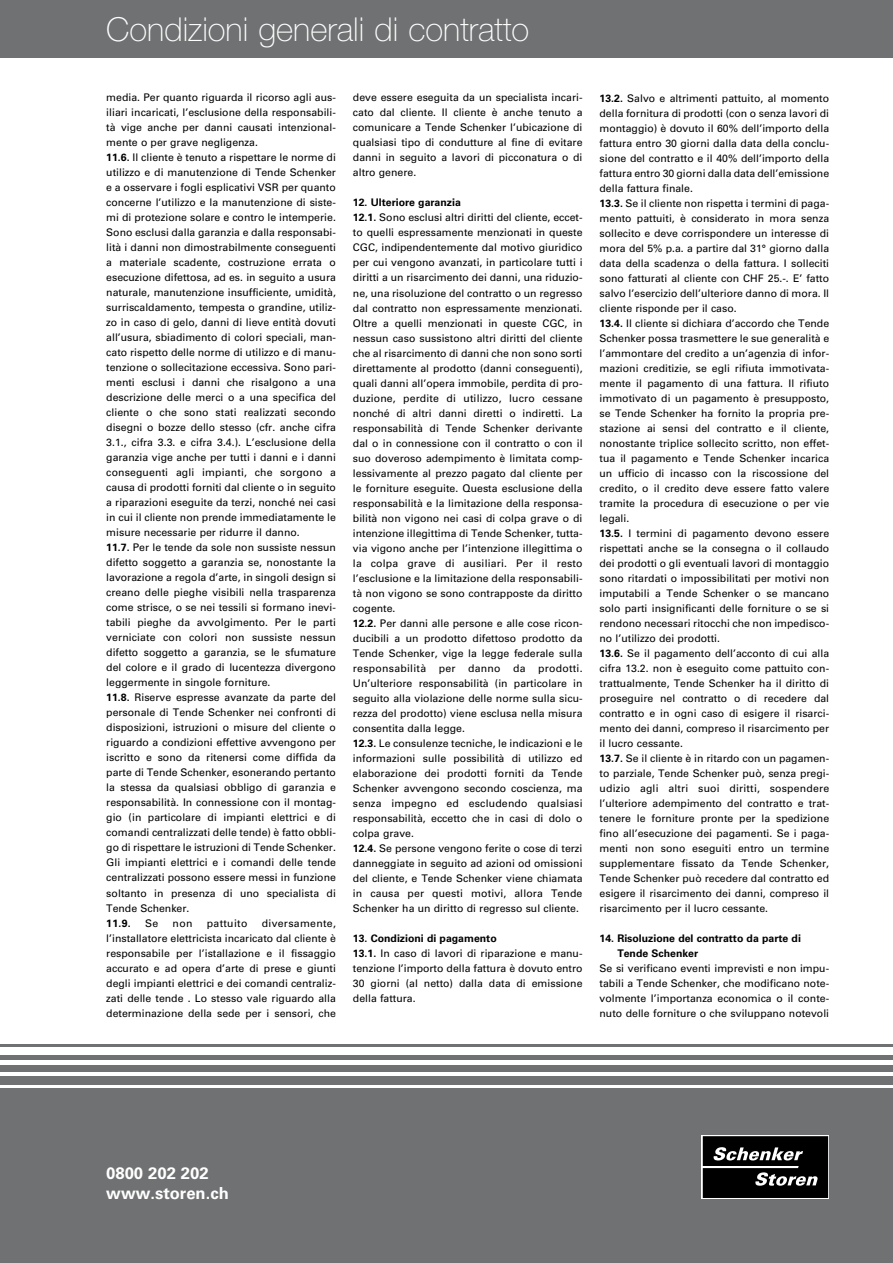
<style>
.page{position:relative;width:893px;height:1263px;background:#fff}
.page>*{position:absolute;margin:0;border:0;box-sizing:border-box;transform-origin:0 0}
.t1{font:100 33px "Helvetica Neue LT Std";color:#fff}
.t2{font:700 16.5px/20px "Univers LT Std";color:#fff}
.t3{font:10.5px/15px "Univers LT Std";color:#000}
.t4{font:700 10.5px/15px "Univers LT Std";color:#000}
.t5{font:10.5px "Univers LT Std";letter-spacing:.03em;color:#000}
.s1{font-weight:700}
</style>
<div class="page">
<div style="left:0;top:0;width:893px;height:57px;background:#707172"></div>
<div style="left:0;top:1088px;width:893px;height:175px;background:#707172"></div>
<div style="left:0;top:1076px;width:893px;height:9px;background:#707172"></div>
<div style="left:0;top:1066px;width:893px;height:6px;background:#707172"></div>
<hr style="left:0;top:1055px;width:893px;height:4px;background:#707172">
<hr style="left:0;top:1045px;width:893px;height:2px;background:#707172">
<svg style="left:702px;top:1135px;width:127px;height:64px"></svg>
<svg style="left:703px;top:1136px;width:125px;height:62px;background:#242424"></svg>
<h1 class="t1" style="left:106px;top:10px;width:425px">Condizioni generali di contratto</h1>
<p class="t3" style="left:106px;top:90px;width:231px">media. Per quanto riguarda il ricorso agli aus&shy;iliari incaricati, l’esclusione della responsabili&shy;tà vige anche per danni causati intenzional&shy;mente o per grave negligenza.<br><span class="s1">11.6.</span> Il cliente è tenuto a rispettare le norme di utilizzo e di manutenzione di Tende Schenker e a osservare i fogli esplicativi VSR per quanto concerne l’utilizzo e la manutenzione di siste&shy;mi di protezione solare e contro le intemperie.<br>Sono esclusi dalla garanzia e dalla responsabi&shy;lità i danni non dimostrabilmente conseguenti a materiale scadente, costruzione errata o esecuzione difettosa, ad es. in seguito a usura naturale, manutenzione insufficiente, umidità, surriscaldamento, tempesta o grandine, utiliz&shy;zo in caso di gelo, danni di lieve entità dovuti all’usura, sbiadimento di colori speciali, man&shy;cato rispetto delle norme di utilizzo e di manu&shy;tenzione o sollecitazione eccessiva. Sono pari&shy;menti esclusi i danni che risalgono a una descrizione delle merci o a una specifica del cliente o che sono stati realizzati secondo disegni o bozze dello stesso (cfr. anche cifra 3.1., cifra 3.3. e cifra 3.4.). L’esclusione della garanzia vige anche per tutti i danni e i danni conseguenti agli impianti, che sorgono a causa di prodotti forniti dal cliente o in seguito a riparazioni eseguite da terzi, nonché nei casi in cui il cliente non prende immediatamente le misure necessarie per ridurre il danno.<br><span class="s1">11.7.</span> Per le tende da sole non sussiste nessun difetto soggetto a garanzia se, nonostante la lavorazione a regola d’arte, in singoli design si creano delle pieghe visibili nella trasparenza come strisce, o se nei tessili si formano inevi&shy;tabili pieghe da avvolgimento. Per le parti verniciate con colori non sussiste nessun difetto soggetto a garanzia, se le sfumature del colore e il grado di lucentezza divergono leggermente in singole forniture.<br><span class="s1">11.8.</span> Riserve espresse avanzate da parte del personale di Tende Schenker nei confronti di disposizioni, istruzioni o misure del cliente o riguardo a condizioni effettive avvengono per iscritto e sono da ritenersi come diffida da parte di Tende Schenker, esonerando pertanto la stessa da qualsiasi obbligo di garanzia e responsabilità. In connessione con il montag&shy;gio (in particolare di impianti elettrici e di comandi centralizzati delle tende) è fatto obbli&shy;go di rispettare le istruzioni di Tende Schenker.<br>Gli impianti elettrici e i comandi delle tende centralizzati possono essere messi in funzione soltanto in presenza di uno specialista di Tende Schenker.</p>
<p class="t4" style="left:106px;top:915px;width:26px">11.9.</p>
<p class="t3" style="left:145px;top:915px;width:15px">Se</p>
<p class="t3" style="left:173px;top:915px;width:21px">non</p>
<p class="t5" style="left:207px;top:916px;width:42px">pattuito</p>
<p class="t3" style="left:106px;top:915px;width:231px;text-align:justify;text-indent:155px">diversamente, l’installatore elettricista incaricato dal cliente è responsabile per l’istallazione e il fissaggio accurato e ad opera d’arte di prese e giunti degli impianti elettrici e dei comandi centraliz&shy;zati delle tende . Lo stesso vale riguardo alla determinazione della sede per i sensori, che</p>
<p class="t3" style="left:353px;top:90px;width:231px;text-align:justify">deve essere eseguita da un specialista incari&shy;cato dal cliente. Il cliente è anche tenuto a comunicare a Tende Schenker l’ubicazione di qualsiasi tipo di condutture al fine di evitare danni in seguito a lavori di picconatura o di altro genere.</p>
<p class="t3" style="left:353px;top:195px;width:231px"><span class="s1">12. Ulteriore garanzia<br>12.1.</span> Sono esclusi altri diritti del cliente, eccet&shy;to quelli espressamente menzionati in queste CGC, indipendentemente dal motivo giuridico per cui vengono avanzati, in particolare tutti i diritti a un risarcimento dei danni, una riduzio&shy;ne, una risoluzione del contratto o un regresso dal contratto non espressamente menzionati.<br>Oltre a quelli menzionati in queste CGC, in nessun caso sussistono altri diritti del cliente che al risarcimento di danni che non sono sorti direttamente al prodotto (danni conseguenti), quali danni all’opera immobile, perdita di pro&shy;duzione, perdite di utilizzo, lucro cessane nonché di altri danni diretti o indiretti. La responsabilità di Tende Schenker derivante dal o in connessione con il contratto o con il suo doveroso adempimento è limitata comp&shy;lessivamente al prezzo pagato dal cliente per le forniture eseguite. Questa esclusione della responsabilità e la limitazione della responsa&shy;bilità non vigono nei casi di colpa grave o di intenzione illegittima di Tende Schenker, tutta&shy;via vigono anche per l’intenzione illegittima o la colpa grave di ausiliari. Per il resto l’esclusione e la limitazione della responsabili&shy;tà non vigono se sono contrapposte da diritto cogente.<br><span class="s1">12.2.</span> Per danni alle persone e alle cose ricon&shy;ducibili a un prodotto difettoso prodotto da Tende Schenker, vige la legge federale sulla responsabilità per danno da prodotti.<br>Un’ulteriore responsabilità (in particolare in seguito alla violazione delle norme sulla sicu&shy;rezza del prodotto) viene esclusa nella misura consentita dalla legge.<br><span class="s1">12.3.</span> Le consulenze tecniche, le indicazioni e le informazioni sulle possibilità di utilizzo ed elaborazione dei prodotti forniti da Tende Schenker avvengono secondo coscienza, ma senza impegno ed escludendo qualsiasi responsabilità, eccetto che in casi di dolo o colpa grave.<br><span class="s1">12.4.</span> Se persone vengono ferite o cose di terzi danneggiate in seguito ad azioni od omissioni del cliente, e Tende Schenker viene chiamata in causa per questi motivi, allora Tende Schenker ha un diritto di regresso sul cliente.</p>
<p class="t3" style="left:353px;top:930px;width:231px"><span class="s1">13. Condizioni di pagamento<br>13.1.</span> In caso di lavori di riparazione e manu&shy;tenzione l’importo della fattura è dovuto entro 30 giorni (al netto) dalla data di emissione della fattura.</p>
<p class="t3" style="left:600px;top:91px;width:231px"><span class="s1">13.2.</span> Salvo e altrimenti pattuito, al momento della fornitura di prodotti (con o senza lavori di montaggio) è dovuto il 60% dell’importo della fattura entro 30 giorni dalla data della conclu&shy;sione del contratto e il 40% dell’importo della fattura entro 30 giorni dalla data dell’emissione della fattura finale.<br><span class="s1">13.3.</span> Se il cliente non rispetta i termini di paga&shy;mento pattuiti, è considerato in mora senza sollecito e deve corrispondere un interesse di mora del 5% p.a. a partire dal 31° giorno dalla data della scadenza o della fattura. I solleciti sono fatturati al cliente con CHF 25.-. E’ fatto salvo l’esercizio dell’ulteriore danno di mora. Il cliente risponde per il caso.<br><span class="s1">13.4.</span> Il cliente si dichiara d’accordo che Tende Schenker possa trasmettere le sue generalità e l’ammontare del credito a un’agenzia di infor&shy;mazioni creditizie, se egli rifiuta immotivata&shy;mente il pagamento di una fattura. Il rifiuto immotivato di un pagamento è presupposto, se Tende Schenker ha fornito la propria pre&shy;stazione ai sensi del contratto e il cliente, nonostante triplice sollecito scritto, non effet&shy;tua il pagamento e Tende Schenker incarica un ufficio di incasso con la riscossione del credito, o il credito deve essere fatto valere tramite la procedura di esecuzione o per vie legali.<br><span class="s1">13.5.</span> I termini di pagamento devono essere rispettati anche se la consegna o il collaudo dei prodotti o gli eventuali lavori di montaggio sono ritardati o impossibilitati per motivi non imputabili a Tende Schenker o se mancano solo parti insignificanti delle forniture o se si rendono necessari ritocchi che non impedisco&shy;no l’utilizzo dei prodotti.<br><span class="s1">13.6.</span> Se il pagamento dell’acconto di cui alla cifra 13.2. non è eseguito come pattuito con&shy;trattualmente, Tende Schenker ha il diritto di proseguire nel contratto o di recedere dal contratto e in ogni caso di esigere il risarci&shy;mento dei danni, compreso il risarcimento per il lucro cessante.<br><span class="s1">13.7.</span> Se il cliente è in ritardo con un pagamen&shy;to parziale, Tende Schenker può, senza pregi&shy;udizio agli altri suoi diritti, sospendere l’ulteriore adempimento del contratto e trat&shy;tenere le forniture pronte per la spedizione fino all’esecuzione dei pagamenti. Se i paga&shy;menti non sono eseguiti entro un termine supplementare fissato da Tende Schenker, Tende Schenker può recedere dal contratto ed esigere il risarcimento dei danni, compreso il risarcimento per il lucro cessante.</p>
<p class="t4" style="left:617px;top:931px;width:185px;text-indent:-18px">14. Risoluzione del contratto da parte di<br>Tende Schenker</p>
<p class="t3" style="left:600px;top:961px;width:231px;text-align:justify">Se si verificano eventi imprevisti e non impu&shy;tabili a Tende Schenker, che modificano note&shy;volmente l’importanza economica o il conte&shy;nuto delle forniture o che sviluppano notevoli</p>
<h2 class="t2" style="left:106px;top:1164px;width:124px">0800 202 202 www.storen.ch</h2>
</div>
